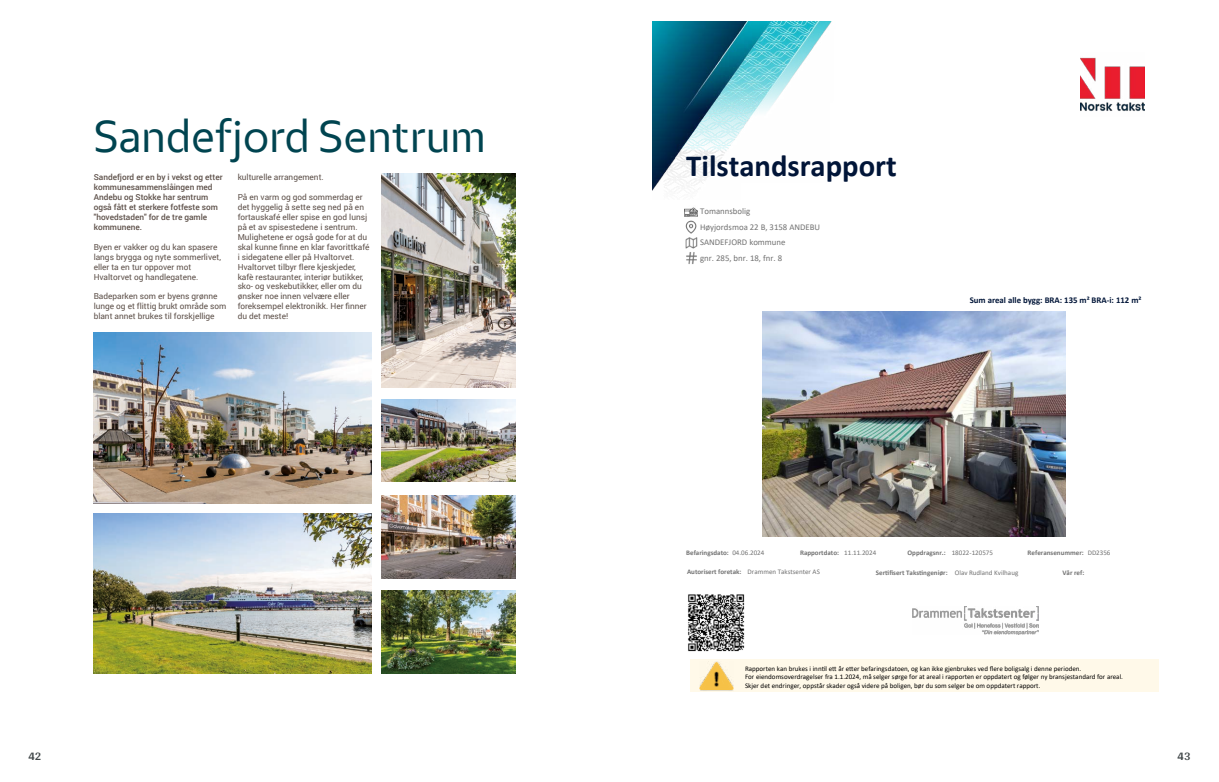
<style>
.page{position:relative;width:1219px;height:782px;background:#fff}
.page>*{position:absolute;margin:0;border:0;box-sizing:border-box;transform-origin:0 0}
.t1{font:500 44.6px "Eika";color:#004450}
.t2{font:700 30.7px "Calibri";color:#011538}
.t3{font:700 12px "Arya";color:#414749}
.t4{font:8.8px "Calibri";color:#727272}
.t5{font:700 8.8px "Calibri";color:#011538}
.t6{font:8.3px/9.9px "Roboto";color:#5c4f48}
.t7{font:500 8.3px/9.9px "Roboto";color:#5c4f48}
.t8{font:7px/8.6px "Calibri";color:#000}
.t9{font:700 7px "Calibri";color:#727272}
.t10{font:7px "Calibri";color:#727272}
.s1{font-weight:400}
.s2{font-weight:700}
</style>
<div class="page">
<img style="left:382px;top:173px;width:134px;height:215px">
<img style="left:94px;top:332px;width:278px;height:171px">
<img style="left:94px;top:513px;width:278px;height:160px">
<img style="left:382px;top:399px;width:134px;height:82px">
<img style="left:382px;top:495px;width:134px;height:83px">
<img style="left:382px;top:590px;width:134px;height:83px">
<img style="left:653px;top:21px;width:179px;height:169px">
<img style="left:1081px;top:57px;width:63px;height:54px">
<img style="left:688px;top:594px;width:57px;height:58px">
<img style="left:763px;top:312px;width:302px;height:224px">
<img style="left:912px;top:606px;width:127px;height:28px">
<div style="left:690px;top:658px;width:469px;height:33px;background:#fff9e9"></div>
<img style="left:699px;top:661px;width:34px;height:30px">
<svg style="left:684px;top:207px;width:13px;height:57px"></svg>
<h1 class="t1" style="left:94px;top:118px;width:393px">Sandefjord Sentrum</h1>
<p class="t7" style="left:94px;top:172px;width:130px">Sandefjord er en by i vekst og etter kommunesammenslåingen med<br>Andebu og Stokke har sentrum også fått et sterkere fotfeste som "hovedstaden" for de tre gamle kommunene.</p>
<p class="t6" style="left:94px;top:241px;width:129px">Byen er vakker og du kan spasere langs brygga og nyte sommerlivet, eller ta en tur oppover mot<br>Hvaltorvet og handlegatene.</p>
<p class="t6" style="left:94px;top:291px;width:134px">Badeparken som er byens grønne lunge og et flittig brukt område som blant annet brukes til forskjellige</p>
<p class="t6" style="left:238px;top:172px;width:88px">kulturelle arrangement.</p>
<p class="t6" style="left:238px;top:192px;width:133px">På en varm og god sommerdag er det hyggelig å sette seg ned på en fortauskafé eller spise en god lunsj på et av spisestedene i sentrum.<br>Mulighetene er også gode for at du skal kunne 昀椀nne en klar favorittkafé i sidegatene eller på Hvaltorvet.<br>Hvaltorvet tilbyr flere kjeskjeder, kafè restauranter, interiør butikker, sko- og veskebutikker, eller om du ønsker noe innen velvære eller foreksempel elektronikk. Her 昀椀nner du det meste!</p>
<h3 class="t3" style="left:28px;top:749px;width:15px">42</h3>
<h2 class="t2" style="left:686px;top:144px;width:212px">Tilstandsrapport</h2>
<p class="t4" style="left:700px;top:205px;width:52px">Tomannsbolig</p>
<p class="t4" style="left:700px;top:221px;width:122px">Høyjordsmoa 22 B, 3158 ANDEBU</p>
<p class="t4" style="left:700px;top:252px;width:84px">gnr. 285, bnr. 18, fnr. 8</p>
<p class="t4" style="left:700px;top:236px;width:87px">SANDEFJORD kommune</p>
<p class="t5" style="left:970px;top:293px;width:173px">Sum areal alle bygg: BRA: 135 m² BRA-i: 112 m²</p>
<p class="t9" style="left:686px;top:547px;width:80px">Befaringsdato: <span class="s1">04.06.2024</span></p>
<p class="t9" style="left:800px;top:547px;width:78px">Rapportdato: <span class="s1">11.11.2024</span></p>
<p class="t9" style="left:907px;top:547px;width:87px">Oppdragsnr.: <span class="s1">18022-120575</span></p>
<p class="t10" style="left:687px;top:566px;width:134px"><span class="s2">Autorisert foretak:</span> Drammen Takstsenter AS</p>
<p class="t9" style="left:876px;top:567px;width:144px">Ser琀椀昀椀sert Taks琀椀ngeniør: <span class="s1">Olav Rudland Kvilhaug</span></p>
<p class="t9" style="left:1028px;top:547px;width:84px">Referansenummer: <span class="s1">DD2356</span></p>
<p class="t9" style="left:1062px;top:567px;width:23px">Vår ref:</p>
<p class="t8" style="left:745px;top:663px;width:379px">Rapporten kan brukes i inn琀椀l e琀琀 år e琀琀er befaringsdatoen, og kan ikke gjenbrukes ved 昀氀ere boligsalg i denne perioden.<br>For eiendomsoverdragelser fra 1.1.2024, må selger sørge for at areal i rapporten er oppdatert og følger ny bransjestandard for areal.<br>Skjer det endringer, oppstår skader også videre på boligen, bør du som selger be om oppdatert rapport.</p>
<h3 class="t3" style="left:1177px;top:749px;width:15px">43</h3>
</div>
